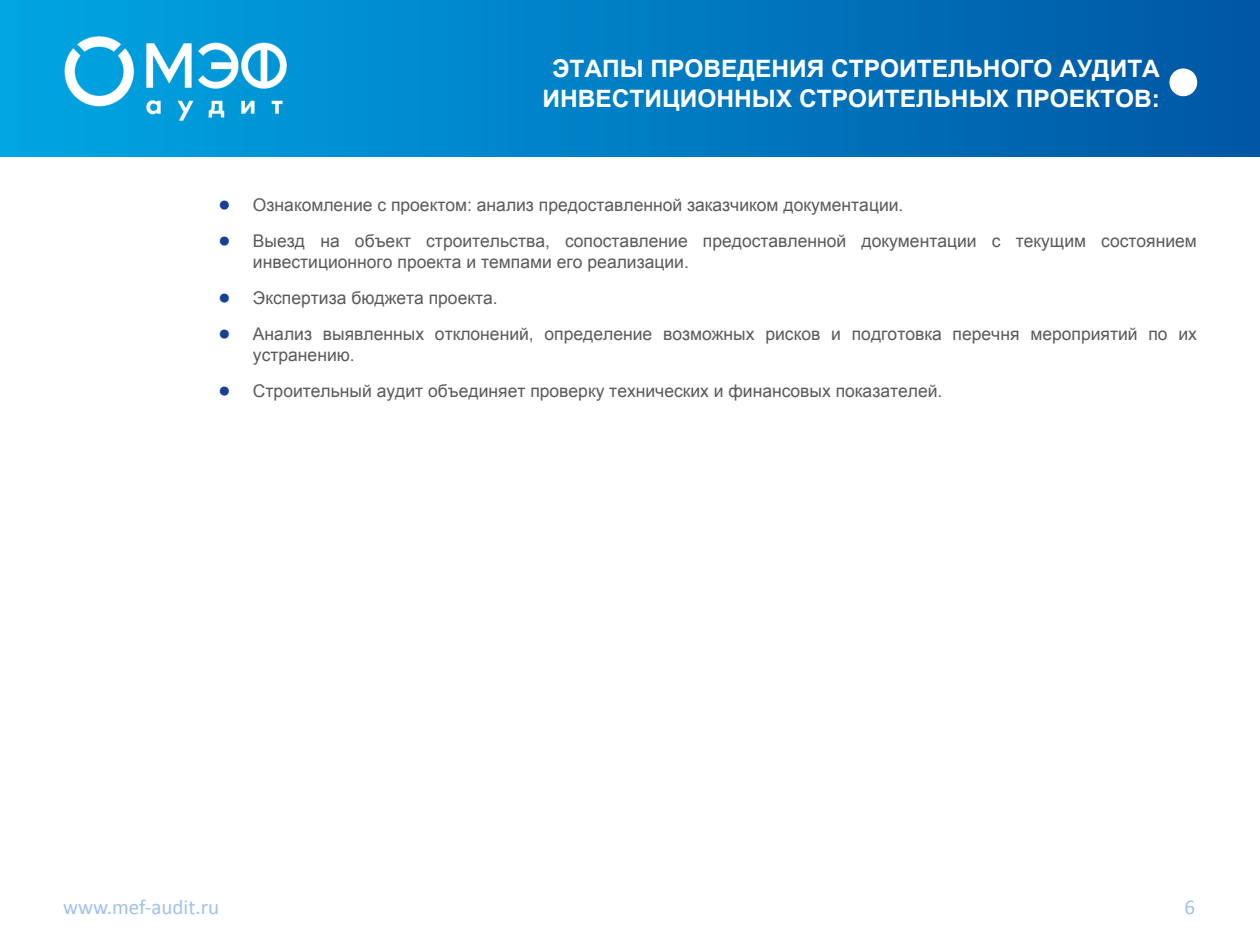
<style>
.page{position:relative;width:1260px;height:943px;background:#fff}
.page>*{position:absolute;margin:0;border:0;box-sizing:border-box;transform-origin:0 0}
.t1{font:700 24.5px/29.4px "Arial";color:#fff;text-align:center}
.t2{font:21px "Calibri";color:#a3c1e7}
.t3{font:17.5px/21px "Arial";color:#5a5a5b}
.s1{font-size:21px;color:#164194}
</style>
<div class="page">
<div style="left:0;top:0;width:1260px;height:157px;background:linear-gradient(to right,#00a6e3,#0056a4)"></div>
<img style="left:35px;top:20px;width:278px;height:105px">
<div style="left:1169px;top:68px;width:28px;height:28px;background:#fff;border-radius:50%"></div>
<h1 class="t1" style="left:542px;top:54px;width:619px">ЭТАПЫ ПРОВЕДЕНИЯ СТРОИТЕЛЬНОГО АУДИТА<br>ИНВЕСТИЦИОННЫХ СТРОИТЕЛЬНЫХ ПРОЕКТОВ:</h1>
<p class="t3" style="left:218px;top:194px;width:687px"><span class="s1">●</span> Ознакомление с проектом: анализ предоставленной заказчиком документации.</p>
<p class="t3" style="left:253px;top:230px;width:946px;text-indent:-35px"><span class="s1">●</span> Выезд на объект строительства, сопоставление предоставленной документации с текущим состоянием инвестиционного проекта и темпами его реализации.</p>
<p class="t3" style="left:218px;top:287px;width:281px"><span class="s1">●</span> Экспертиза бюджета проекта.</p>
<p class="t3" style="left:253px;top:323px;width:946px;text-indent:-35px"><span class="s1">●</span> Анализ выявленных отклонений, определение возможных рисков и подготовка перечня мероприятий по их устранению.</p>
<p class="t3" style="left:218px;top:380px;width:726px"><span class="s1">●</span> Строительный аудит объединяет проверку технических и финансовых показателей.</p>
<p class="t2" style="left:63px;top:893px;width:158px">www.mef-audit.ru</p>
<p class="t2" style="left:1184px;top:893px;width:12px">6</p>
</div>
